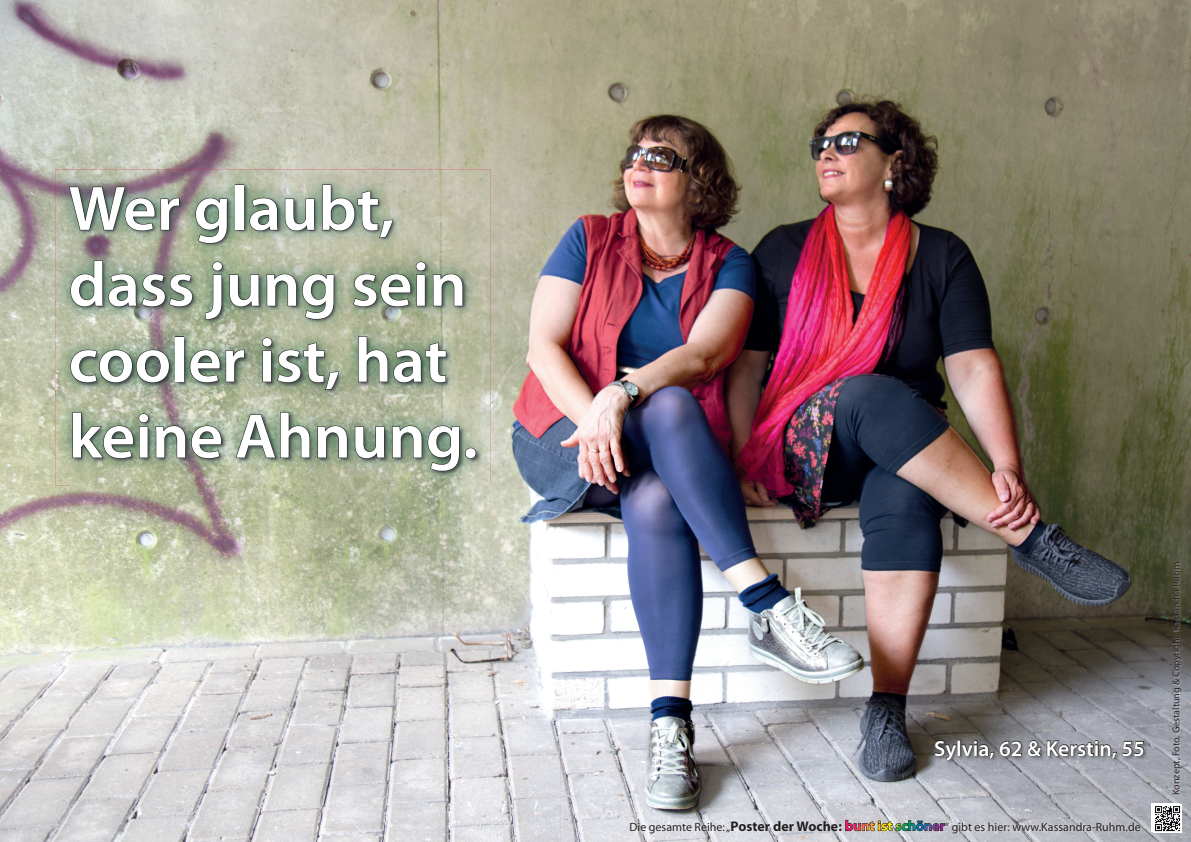
<style>
.page{position:relative;width:1191px;height:842px;background:#fff}
.page>*{position:absolute;margin:0;border:0;box-sizing:border-box;transform-origin:0 0}
.t1{font:600 63.3px/75.9px "Myriad Pro";color:#fff}
.t2{font:600 21.8px "Myriad Pro";color:#fff}
.t3{font:12px "Myriad Pro";color:#231f20}
.t4{font:10px "Myriad Pro";color:#231f20}
.s1{font-weight:700;font-size:14px}
.s2{font-weight:700;font-size:14px;color:#fff}
</style>
<div class="page">
<img style="left:0;top:0;width:560px;height:202px">
<img style="left:560px;top:0;width:631px;height:842px">
<img style="left:0;top:202px;width:70px;height:640px">
<img style="left:490px;top:202px;width:70px;height:640px">
<img style="left:70px;top:486px;width:420px;height:356px">
<img style="left:55px;top:169px;width:436px;height:32px">
<img style="left:55px;top:201px;width:33px;height:285px">
<img style="left:457px;top:201px;width:34px;height:285px">
<img style="left:88px;top:476px;width:369px;height:10px">
<img style="left:69px;top:183px;width:411px;height:293px">
<svg style="left:69px;top:187px;width:110px;height:44px;background:#646f69"></svg>
<svg style="left:195px;top:198px;width:32px;height:45px"></svg>
<div style="left:235px;top:185px;width:9px;height:45px;border:1px solid #231f20"></div>
<svg style="left:250px;top:198px;width:28px;height:33px"></svg>
<svg style="left:285px;top:199px;width:30px;height:32px"></svg>
<svg style="left:322px;top:185px;width:71px;height:53px;background:#798677"></svg>
<svg style="left:71px;top:260px;width:122px;height:47px;background:#6b796c"></svg>
<svg style="left:205px;top:262px;width:17px;height:58px"></svg>
<svg style="left:229px;top:275px;width:30px;height:32px"></svg>
<svg style="left:266px;top:274px;width:30px;height:32px"></svg>
<svg style="left:302px;top:274px;width:32px;height:45px"></svg>
<svg style="left:353px;top:262px;width:73px;height:45px;background:#677664"></svg>
<svg style="left:433px;top:274px;width:30px;height:32px"></svg>
<svg style="left:70px;top:350px;width:99px;height:33px;background:#5d6d60"></svg>
<div style="left:175px;top:337px;width:9px;height:45px;border:1px solid #231f20"></div>
<svg style="left:190px;top:350px;width:54px;height:33px;background:#5c6d5f"></svg>
<svg style="left:262px;top:338px;width:77px;height:52px;background:#74826e"></svg>
<svg style="left:358px;top:336px;width:88px;height:47px;background:#677766"></svg>
<svg style="left:73px;top:412px;width:60px;height:47px;background:#697a6a"></svg>
<svg style="left:139px;top:413px;width:9px;height:45px"></svg>
<svg style="left:156px;top:426px;width:65px;height:33px;background:#5b695f"></svg>
<svg style="left:236px;top:412px;width:74px;height:46px;background:#6d7e6d"></svg>
<svg style="left:317px;top:426px;width:30px;height:32px"></svg>
<svg style="left:355px;top:426px;width:30px;height:33px"></svg>
<svg style="left:392px;top:426px;width:30px;height:32px"></svg>
<svg style="left:428px;top:426px;width:32px;height:45px"></svg>
<div style="left:465px;top:448px;width:11px;height:10px;border:1px solid #231f20;border-radius:50%"></div>
<img style="left:1151px;top:804px;width:2px;height:27px">
<img style="left:934px;top:738px;width:214px;height:27px">
<svg style="left:934px;top:740px;width:87px;height:21px;background:#636266"></svg>
<svg style="left:1027px;top:740px;width:117px;height:19px;background:#727278"></svg>
<img style="left:1172px;top:562px;width:11px;height:234px">
<img style="left:1153px;top:804px;width:28px;height:28px">
<img style="left:630px;top:820px;width:512px;height:15px">
<svg style="left:845px;top:820px;width:100px;height:11px"></svg>
<h1 class="t1" style="left:69px;top:169px;width:410px">Wer glaubt, dass jung sein cooler ist, hat keine Ahnung.</h1>
<h2 class="t2" style="left:934px;top:734px;width:212px">Sylvia, 62 &amp; Kerstin, 55</h2>
<p class="t3" style="left:629px;top:819px;width:513px">Die gesamte Reihe: „<span class="s1">Poster der Woche:</span> <span class="s2">bunt ist schöner</span>“ gibt es hier: www.Kassandra-Ruhm.de</p>
<p class="t4" style="left:1170px;top:795px;width:234px;rotate:-90deg">Konzept, Foto, Gestaltung &amp; Copyright: Kassandra Ruhm</p>
</div>
